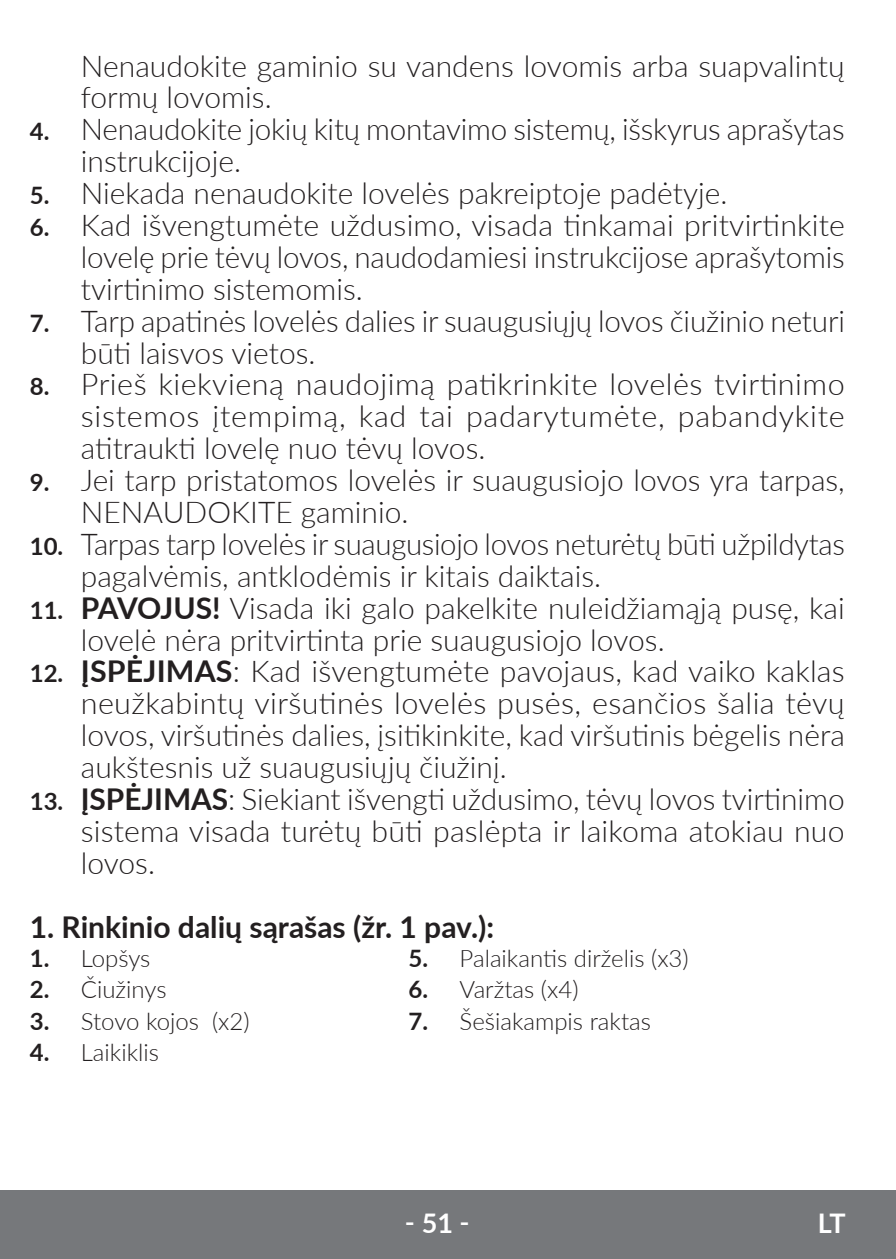
<style>
.page{position:relative;width:896px;height:1259px;background:#fff}
.page>*{position:absolute;margin:0;border:0;box-sizing:border-box;transform-origin:0 0}
.t1{font:300 30px/31.8px "Lato";color:#231f20}
.t2{font:700 30px "Lato";color:#231f20}
.t3{font:700 27px "Lato";color:#fff}
.t4{font:300 24px "Lato";color:#231f20}
.s1{font-weight:700;font-size:24px}
.s2{font-weight:700}
</style>
<div class="page">
<div style="left:0;top:1190px;width:895px;height:69px;background:#76787b"></div>
<p class="t1" style="left:81px;top:49px;width:765px">Nenaudokite gaminio su vandens lovomis arba suapvalintų formų lovomis.</p>
<p class="t1" style="left:81px;top:113px;width:765px;text-indent:-51px"><span class="s1">4.</span> Nenaudokite jokių kitų montavimo sistemų, išskyrus aprašytas instrukcijoje.</p>
<p class="t1" style="left:30px;top:176px;width:699px"><span class="s1">5.</span> Niekada nenaudokite lovelės pakreiptoje padėtyje.</p>
<p class="t1" style="left:81px;top:208px;width:765px;text-align:justify;text-indent:-51px"><span class="s1">6.</span> Kad išvengtumėte uždusimo, visada tinkamai pritvirtinkite lovelę prie tėvų lovos, naudodamiesi instrukcijose aprašytomis tvirtinimo sistemomis.</p>
<p class="t1" style="left:81px;top:304px;width:765px;text-indent:-51px"><span class="s1">7.</span> Tarp apatinės lovelės dalies ir suaugusiųjų lovos čiužinio neturi būti laisvos vietos.</p>
<p class="t1" style="left:81px;top:368px;width:765px;text-align:justify;text-indent:-51px"><span class="s1">8.</span> Prieš kiekvieną naudojimą patikrinkite lovelės tvirtinimo sistemos įtempimą, kad tai padarytumėte, pabandykite atitraukti lovelę nuo tėvų lovos.</p>
<p class="t1" style="left:81px;top:463px;width:765px;text-indent:-51px"><span class="s1">9.</span> Jei tarp pristatomos lovelės ir suaugusiojo lovos yra tarpas,<br>NENAUDOKITE gaminio.</p>
<p class="t1" style="left:81px;top:527px;width:765px;text-indent:-51px"><span class="s1">10.</span> Tarpas tarp lovelės ir suaugusiojo lovos neturėtų būti užpildytas pagalvėmis, antklodėmis ir kitais daiktais.</p>
<p class="t1" style="left:81px;top:591px;width:765px;text-indent:-51px"><span class="s1">11.</span> <span class="s2">PAVOJUS!</span> Visada iki galo pakelkite nuleidžiamąją pusę, kai lovelė nėra pritvirtinta prie suaugusiojo lovos.</p>
<p class="t1" style="left:81px;top:655px;width:765px;text-align:justify;text-indent:-51px"><span class="s1">12.</span> <span class="s2">ĮSPĖJIMAS</span>: Kad išvengtumėte pavojaus, kad vaiko kaklas neužkabintų viršutinės lovelės pusės, esančios šalia tėvų lovos, viršutinės dalies, įsitikinkite, kad viršutinis bėgelis nėra aukštesnis už suaugusiųjų čiužinį.</p>
<p class="t1" style="left:81px;top:782px;width:765px;text-align:justify;text-indent:-51px"><span class="s1">13.</span> <span class="s2">ĮSPĖJIMAS</span>: Siekiant išvengti uždusimo, tėvų lovos tvirtinimo sistema visada turėtų būti paslėpta ir laikoma atokiau nuo lovos.</p>
<p class="t2" style="left:30px;top:905px;width:466px">1. Rinkinio dalių sąrašas (žr. 1 pav.):</p>
<p class="t4" style="left:30px;top:941px;width:122px"><span class="s2">1.</span> Lopšys</p>
<p class="t4" style="left:30px;top:973px;width:138px"><span class="s2">2.</span> Čiužinys</p>
<p class="t4" style="left:30px;top:1004px;width:221px"><span class="s2">3.</span> Stovo kojos (x2)</p>
<p class="t4" style="left:30px;top:1036px;width:131px"><span class="s2">4.</span> Laikiklis</p>
<p class="t4" style="left:408px;top:941px;width:281px"><span class="s2">5.</span> Palaikantis dirželis (x3)</p>
<p class="t4" style="left:408px;top:973px;width:171px"><span class="s2">6.</span> Varžtas (x4)</p>
<p class="t4" style="left:408px;top:1004px;width:244px"><span class="s2">7.</span> Šešiakampis raktas</p>
<p class="t3" style="left:405px;top:1203px;width:66px">‑ 51 ‑</p>
<p class="t3" style="left:817px;top:1203px;width:29px">LT</p>
</div>
